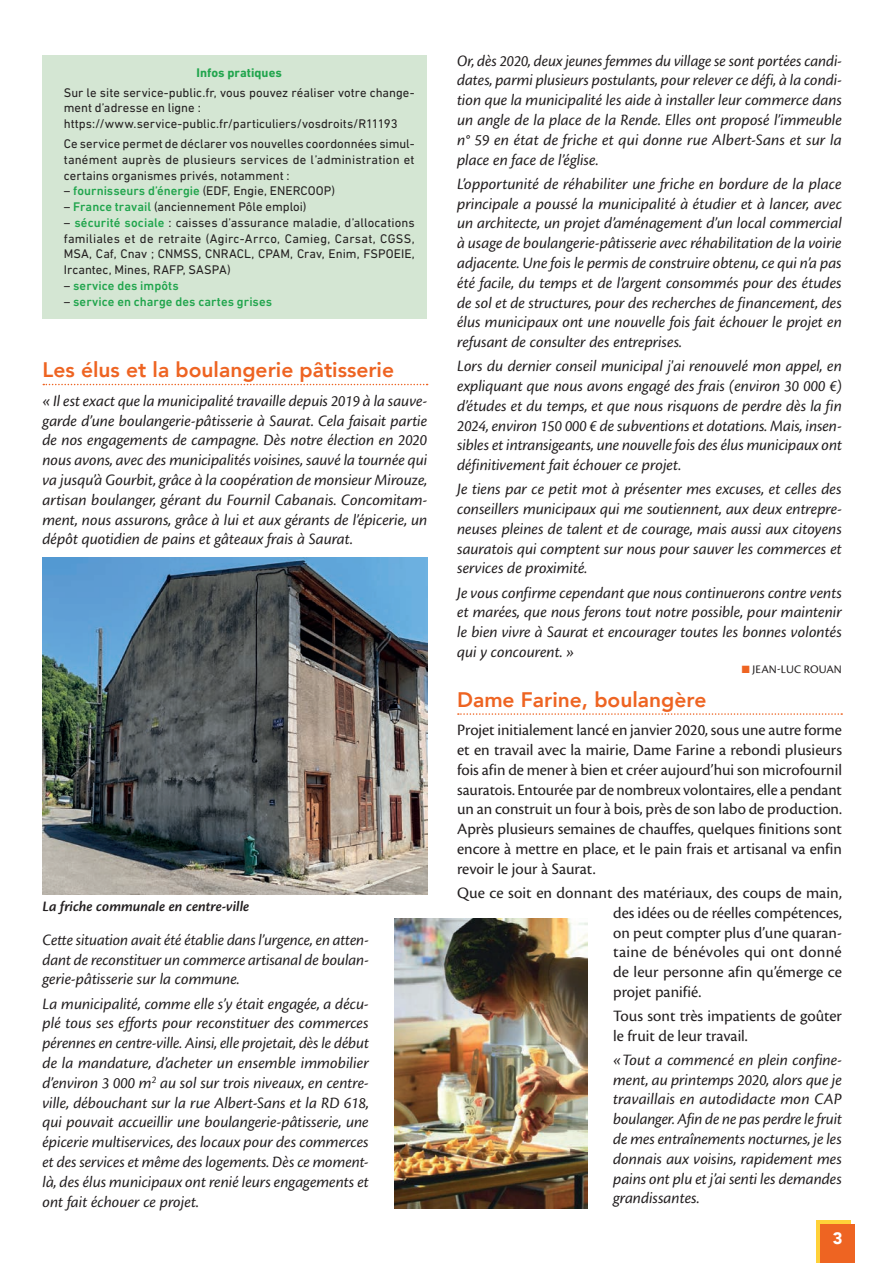
<style>
.page{position:relative;width:893px;height:1263px;background:#fff}
.page>*{position:absolute;margin:0;border:0;box-sizing:border-box;transform-origin:0 0}
.t1{font:800 21px "Avenir";color:#ee6422}
.t2{font:italic 16.5px/19.8px "Cronos Pro";letter-spacing:-.005em;color:#231f20;text-align:justify}
.t3{font:16.5px/19.8px "Cronos Pro";color:#231f20;text-align:justify}
.t4{font:900 16.5px "Avenir";color:#fff}
.t5{font:italic 600 15px "Cronos Pro";color:#231f20}
.t6{font:12.75px/15.8px "DIN Next LT Pro";color:#231f20;text-align:justify}
.t7{font:500 12.75px "DIN Next LT Pro";letter-spacing:.005em;color:#21a54d}
.t8{font:700 12.75px "DIN Next LT Pro";letter-spacing:.005em;color:#21a54d}
.t9{font:12px "Cronos Pro";letter-spacing:.01em;color:#231f20}
.s1{font-weight:500;color:#21a54d}
.s2{font-weight:400;color:#231f20}
.s3{color:#ee6422}
</style>
<div class="page">
<svg style="left:816px;top:1220px;width:34px;height:43px"></svg>
<div style="left:821px;top:1224px;width:34px;height:39px;background:#ee6422"></div>
<svg style="left:43px;top:384px;width:385px;height:1px"></svg>
<svg style="left:458px;top:713px;width:384px;height:2px"></svg>
<img style="left:43px;top:557px;width:384px;height:337px">
<img style="left:394px;top:918px;width:194px;height:290px">
<div style="left:43px;top:55px;width:384px;height:263px;background:#d4e6d3"></div>
<p class="t8" style="left:196px;top:66px;width:87px">Infos pratiques</p>
<p class="t6" style="left:64px;top:86px;width:352px;text-align:left">Sur le site service-public.fr, vous pouvez réaliser votre change&shy;ment d’adresse en ligne : https://www.service-public.fr/particuliers/vosdroits/R11193</p>
<p class="t6" style="left:64px;top:137px;width:352px">Ce service permet de déclarer vos nouvelles coordonnées simul&shy;tanément auprès de plusieurs services de l’administration et certains organismes privés, notamment :</p>
<p class="t6" style="left:64px;top:184px;width:273px">– <span class="s1">fournisseurs d’énergie</span> (EDF, Engie, ENERCOOP)</p>
<p class="t6" style="left:64px;top:200px;width:244px">– <span class="s1">France travail</span> (anciennement Pôle emploi)</p>
<p class="t6" style="left:64px;top:216px;width:352px">– <span class="s1">sécurité sociale</span> : caisses d’assurance maladie, d’allocations familiales et de retraite (Agirc-Arrco, Camieg, Carsat, CGSS, MSA, Caf, Cnav ; CNMSS, CNRACL, CPAM, Crav, Enim, FSPOEIE, Ircantec, Mines, RAFP, SASPA)</p>
<p class="t7" style="left:64px;top:279px;width:116px"><span class="s2">–</span> service des impôts</p>
<p class="t7" style="left:64px;top:295px;width:210px"><span class="s2">–</span> service en charge des cartes grises</p>
<p class="t1" style="left:43px;top:354px;width:353px">Les élus et la boulangerie pâtisserie</p>
<p class="t2" style="left:43px;top:391px;width:386px">« Il est exact que la municipalité travaille depuis 2019 à la sauve&shy;garde d’une boulangerie-pâtisserie à Saurat. Cela faisait partie de nos engagements de campagne. Dès notre élection en 2020 nous avons, avec des municipalités voisines, sauvé la tournée qui va jusqu’à Gourbit, grâce à la coopération de monsieur Mirouze, artisan boulanger, gérant du Fournil Cabanais. Concomitam&shy;ment, nous assurons, grâce à lui et aux gérants de l’épicerie, un dépôt quotidien de pains et gâteaux frais à Saurat.</p>
<p class="t5" style="left:43px;top:898px;width:208px">La friche communale en centre-ville</p>
<p class="t2" style="left:43px;top:930px;width:328px">Cette situation avait été établie dans l’urgence, en atten&shy;dant de reconstituer un commerce artisanal de boulan&shy;gerie-pâtisserie sur la commune.</p>
<p class="t2" style="left:43px;top:994px;width:328px">La municipalité, comme elle s’y était engagée, a décu&shy;plé tous ses efforts pour reconstituer des commerces pérennes en centre-ville. Ainsi, elle projetait, dès le début de la mandature, d’acheter un ensemble immobilier d’environ 3 000 m<sup>2</sup> au sol sur trois niveaux, en centre&shy;ville, débouchant sur la rue Albert-Sans et la RD 618, qui pouvait accueillir une boulangerie-pâtisserie, une épicerie multiservices, des locaux pour des commerces et des services et même des logements. Dès ce moment&shy;là, des élus municipaux ont renié leurs engagements et ont fait échouer ce projet.</p>
<p class="t2" style="left:457px;top:51px;width:386px">Or, dès 2020, deux jeunes femmes du village se sont portées candi&shy;dates, parmi plusieurs postulants, pour relever ce défi, à la condi&shy;tion que la municipalité les aide à installer leur commerce dans un angle de la place de la Rende. Elles ont proposé l’immeuble n° 59 en état de friche et qui donne rue Albert-Sans et sur la place en face de l’église.</p>
<p class="t2" style="left:457px;top:174px;width:386px">L’opportunité de réhabiliter une friche en bordure de la place principale a poussé la municipalité à étudier et à lancer, avec un architecte, un projet d’aménagement d’un local commercial à usage de boulangerie-pâtisserie avec réhabilitation de la voirie adjacente. Une fois le permis de construire obtenu, ce qui n’a pas été facile, du temps et de l’argent consommés pour des études de sol et de structures, pour des recherches de financement, des élus municipaux ont une nouvelle fois fait échouer le projet en refusant de consulter des entreprises.</p>
<p class="t2" style="left:457px;top:356px;width:386px">Lors du dernier conseil municipal j'ai renouvelé mon appel, en expliquant que nous avons engagé des frais (environ 30 000 €) d’études et du temps, et que nous risquons de perdre dès la fin 2024, environ 150 000 € de subventions et dotations. Mais, insen&shy;sibles et intransigeants, une nouvelle fois des élus municipaux ont définitivement fait échouer ce projet.</p>
<p class="t2" style="left:457px;top:479px;width:386px">Je tiens par ce petit mot à présenter mes excuses, et celles des conseillers municipaux qui me soutiennent, aux deux entrepre&shy;neuses pleines de talent et de courage, mais aussi aux citoyens sauratois qui comptent sur nous pour sauver les commerces et services de proximité.</p>
<p class="t2" style="left:457px;top:583px;width:386px">Je vous confirme cependant que nous continuerons contre vents et marées, que nous ferons tout notre possible, pour maintenir le bien vivre à Saurat et encourager toutes les bonnes volontés qui y concourent. »</p>
<p class="t9" style="left:742px;top:663px;width:101px"><span class="s3">■</span> JEAN-LUC ROUAN</p>
<p class="t1" style="left:457px;top:683px;width:251px">Dame Farine, boulangère</p>
<p class="t3" style="left:457px;top:720px;width:386px">Projet initialement lancé en janvier 2020, sous une autre forme et en travail avec la mairie, Dame Farine a rebondi plusieurs fois afin de mener à bien et créer aujourd’hui son microfournil sauratois. Entourée par de nombreux volontaires, elle a pendant un an construit un four à bois, près de son labo de production.<br>Après plusieurs semaines de chauffes, quelques finitions sont encore à mettre en place, et le pain frais et artisanal va enfin revoir le jour à Saurat.</p>
<p class="t3" style="left:613px;top:883px;width:230px;text-indent:-156px">Que ce soit en donnant des matériaux, des coups de main, des idées ou de réelles compétences, on peut compter plus d’une quaran&shy;taine de bénévoles qui ont donné de leur personne afin qu’émerge ce projet panifié.</p>
<p class="t3" style="left:613px;top:1006px;width:230px">Tous sont très impatients de goûter le fruit de leur travail.</p>
<p class="t2" style="left:613px;top:1050px;width:230px">«Tout a commencé en plein confine&shy;ment, au printemps 2020, alors que je travaillais en autodidacte mon CAP boulanger. Afin de ne pas perdre le fruit de mes entraînements nocturnes, je les donnais aux voisins, rapidement mes pains ont plu et j’ai senti les demandes grandissantes.</p>
<p class="t4" style="left:833px;top:1224px;width:11px">3</p>
</div>
